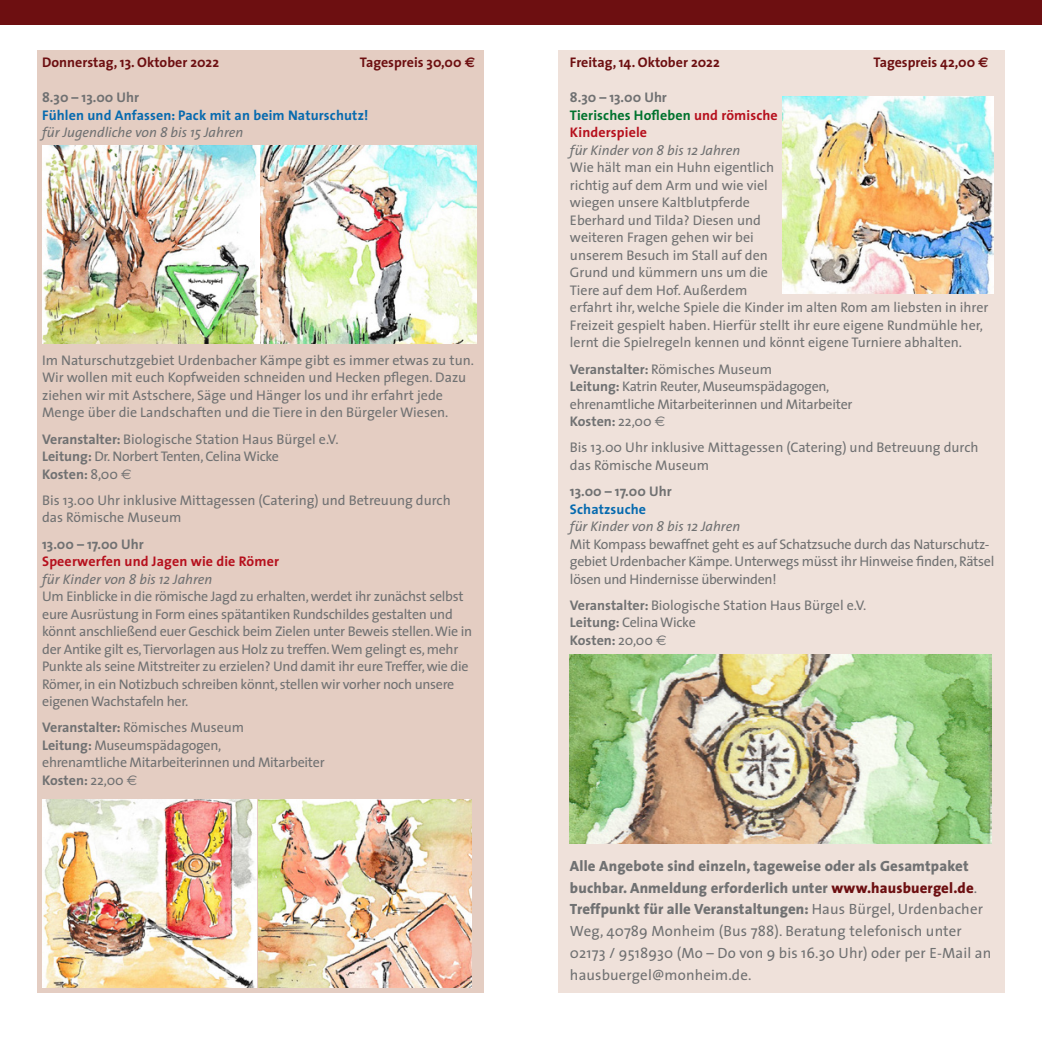
<style>
.page{position:relative;width:1042px;height:1042px;background:#fff}
.page>*{position:absolute;margin:0;border:0;box-sizing:border-box;transform-origin:0 0}
.t1{font:14.88px/21.9px "The Sans";letter-spacing:.01em;color:#707172}
.t2{font:14px/17.5px "The Sans";letter-spacing:-.01em;color:#707172}
.t3{font:italic 14px "The Sans";color:#707172}
.t4{font:700 14px/17.5px "The Sans";letter-spacing:.01em;color:#b6101d}
.t5{font:700 14px "The Sans";color:#6d0f11}
.t6{font:700 14px "The Sans";letter-spacing:.01em;color:#066aaf}
.t7{font:700 14px "The Sans";color:#707172}
.s1{font-family:"Euro Sans"}
.s2{font-weight:700}
.s3{color:#707172}
.s4{color:#00722d}
.s5{font-weight:800}
.s6{font-weight:800;color:#6d0f11}
</style>
<div class="page">
<div style="left:37px;top:50px;width:447px;height:942px;background:#e4cdc2"></div>
<img style="left:42px;top:799px;width:214px;height:188px">
<div style="left:558px;top:50px;width:447px;height:942px;background:#efe1da"></div>
<div style="left:0;top:0;width:1042px;height:25px;background:#6d0f11"></div>
<img style="left:783px;top:96px;width:211px;height:198px">
<img style="left:42px;top:146px;width:218px;height:197px">
<img style="left:570px;top:655px;width:422px;height:188px">
<img style="left:260px;top:146px;width:217px;height:197px">
<img style="left:258px;top:799px;width:214px;height:188px">
<p class="t5" style="left:42px;top:51px;width:178px">Donnerstag, 13. Oktober 2022</p>
<p class="t5" style="left:360px;top:51px;width:117px">Tagespreis 30,00 <span class="s1">€</span></p>
<p class="t7" style="left:42px;top:86px;width:98px">8.30 – 13.00 Uhr</p>
<p class="t6" style="left:42px;top:103px;width:328px">Fühlen und Anfassen: Pack mit an beim Naturschutz!</p>
<p class="t3" style="left:42px;top:121px;width:203px">für Jugendliche von 8 bis 15 Jahren</p>
<p class="t2" style="left:42px;top:351px;width:433px">Im Naturschutzgebiet Urdenbacher Kämpe gibt es immer etwas zu tun.<br>Wir wollen mit euch Kopfweiden schneiden und Hecken pflegen. Dazu ziehen wir mit Astschere, Säge und Hänger los und ihr erfahrt jede Menge über die Landschaften und die Tiere in den Bürgeler Wiesen.</p>
<p class="t2" style="left:42px;top:430px;width:298px"><span class="s2">Veranstalter:</span> Biologische Station Haus Bürgel e.V.<br><span class="s2">Leitung:</span> Dr. Norbert Tenten, Celina Wicke<br><span class="s2">Kosten:</span> 8,00 <span class="s1">€</span></p>
<p class="t2" style="left:42px;top:491px;width:410px">Bis 13.00 Uhr inklusive Mittagessen (Catering) und Betreuung durch das Römische Museum</p>
<p class="t7" style="left:42px;top:532px;width:103px">13.00 – 17.00 Uhr</p>
<p class="t4" style="left:42px;top:552px;width:238px">Speerwerfen und Jagen wie die Römer</p>
<p class="t3" style="left:42px;top:567px;width:172px">für Kinder von 8 bis 12 Jahren</p>
<p class="t2" style="left:42px;top:587px;width:431px">Um Einblicke in die römische Jagd zu erhalten, werdet ihr zunächst selbst eure Ausrüstung in Form eines spätantiken Rundschildes gestalten und könnt anschließend euer Geschick beim Zielen unter Beweis stellen. Wie in der Antike gilt es, Tiervorlagen aus Holz zu treffen. Wem gelingt es, mehr Punkte als seine Mitstreiter zu erzielen? Und damit ihr eure Treffer, wie die Römer, in ein Notizbuch schreiben könnt, stellen wir vorher noch unsere eigenen Wachstafeln her.</p>
<p class="t2" style="left:42px;top:718px;width:284px"><span class="s2">Veranstalter:</span> Römisches Museum<br><span class="s2">Leitung:</span> Museumspädagogen,<br>ehrenamtliche Mitarbeiterinnen und Mitarbeiter<br><span class="s2">Kosten:</span> 22,00 <span class="s1">€</span></p>
<p class="t5" style="left:570px;top:51px;width:151px">Freitag, 14. Oktober 2022</p>
<p class="t5" style="left:873px;top:51px;width:117px">Tagespreis 42,00 <span class="s1">€</span></p>
<p class="t4" style="left:570px;top:88px;width:209px"><span class="s3">8.30 – 13.00 Uhr<br></span><span class="s4">Tierisches Hofleben</span> und römische<br>Kinderspiele</p>
<p class="t3" style="left:570px;top:138px;width:172px">für Kinder von 8 bis 12 Jahren</p>
<p class="t2" style="left:570px;top:158px;width:420px">Wie hält man ein Huhn eigentlich<br>richtig auf dem Arm und wie viel<br>wiegen unsere Kaltblutpferde<br>Eberhard und Tilda? Diesen und<br>weiteren Fragen gehen wir bei<br>unserem Besuch im Stall auf den<br>Grund und kümmern uns um die<br>Tiere auf dem Hof. Außerdem<br>erfahrt ihr, welche Spiele die Kinder im alten Rom am liebsten in ihrer Freizeit gespielt haben. Hierfür stellt ihr eure eigene Rundmühle her, lernt die Spielregeln kennen und könnt eigene Turniere abhalten.</p>
<p class="t2" style="left:570px;top:360px;width:284px"><span class="s2">Veranstalter:</span> Römisches Museum<br><span class="s2">Leitung:</span> Katrin Reuter, Museumspädagogen, ehrenamtliche Mitarbeiterinnen und Mitarbeiter <span class="s2">Kosten:</span> 22,00 <span class="s1">€</span></p>
<p class="t2" style="left:570px;top:438px;width:410px">Bis 13.00 Uhr inklusive Mittagessen (Catering) und Betreuung durch das Römische Museum</p>
<p class="t7" style="left:570px;top:479px;width:103px">13.00 – 17.00 Uhr</p>
<p class="t6" style="left:570px;top:497px;width:78px">Schatzsuche</p>
<p class="t3" style="left:570px;top:515px;width:172px">für Kinder von 8 bis 12 Jahren</p>
<p class="t2" style="left:570px;top:535px;width:426px">Mit Kompass bewaffnet geht es auf Schatzsuche durch das Naturschutz&shy;gebiet Urdenbacher Kämpe. Unterwegs müsst ihr Hinweise finden, Rätsel lösen und Hindernisse überwinden!</p>
<p class="t2" style="left:570px;top:596px;width:298px"><span class="s2">Veranstalter:</span> Biologische Station Haus Bürgel e.V.<br><span class="s2">Leitung:</span> Celina Wicke<br><span class="s2">Kosten:</span> 20,00 <span class="s1">€</span></p>
<p class="t1" style="left:570px;top:854px;width:423px"><span class="s5">Alle Angebote sind einzeln, tageweise oder als Gesamtpaket buchbar. Anmeldung erforderlich unter</span> <span class="s6">www.hausbuergel.de</span>.<br><span class="s5">Treffpunkt für alle Veranstaltungen:</span> Haus Bürgel, Urdenbacher Weg, 40789 Monheim (Bus 788). Beratung telefonisch unter 02173 / 9518930 (Mo – Do von 9 bis 16.30 Uhr) oder per E-Mail an hausbuergel@monheim.de.</p>
</div>
